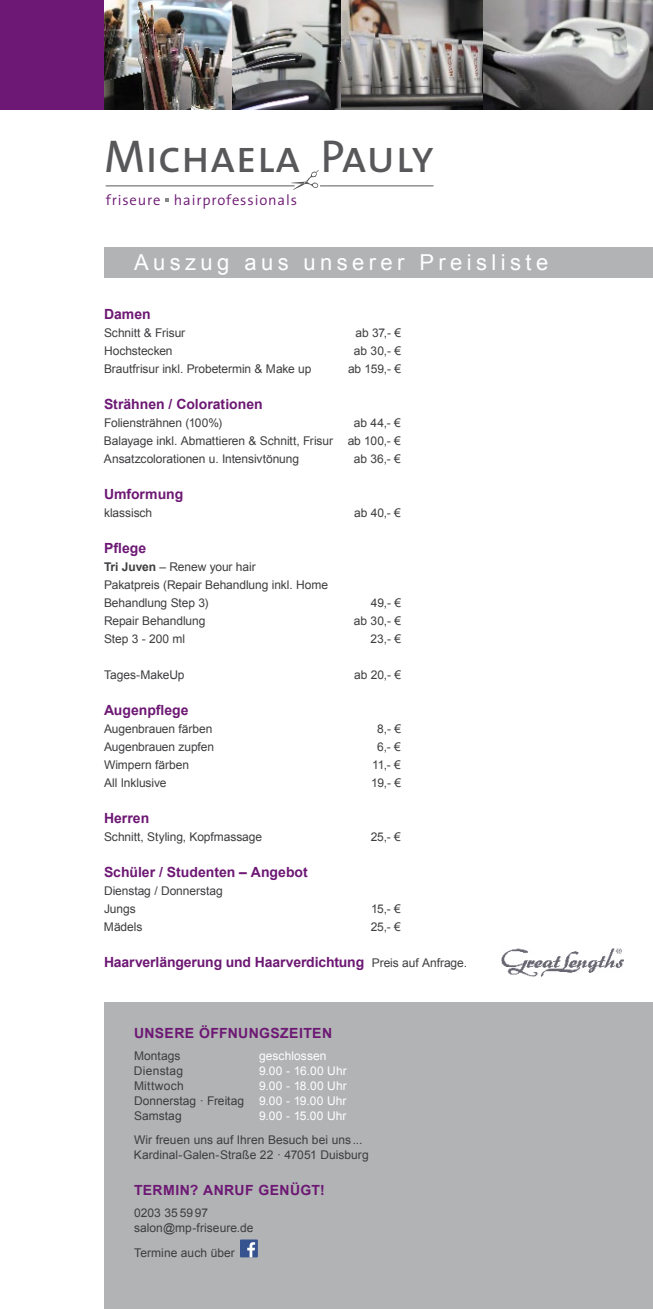
<style>
.page{position:relative;width:653px;height:1309px;background:#fff}
.page>*{position:absolute;margin:0;border:0;box-sizing:border-box;transform-origin:0 0}
.t1{font:46.2px "The Sans Caps";color:#58585a}
.t2{font:22px "Arial";letter-spacing:.2em;color:#fff}
.t3{font:300 14.7px "The Sans";letter-spacing:.06em;color:#6d1874}
.t4{font:700 14px "Arial";color:#6d1874}
.t5{font:700 14px "Arial";letter-spacing:.03em;color:#6d1874}
.t6{font:12px/18px "Arial";letter-spacing:-.005em;color:#3e3d40}
.t7{font:12px/15px "Arial";letter-spacing:.005em;color:#fff;text-align:justify}
.t8{font:12px "Arial";letter-spacing:.02em;color:#3e3d40}
.t9{font:12px "Arial";letter-spacing:.025em;color:#3e3d40}
.s1{font-weight:700}
.s2{font-weight:400;font-size:12px;color:#3e3d40}
.s3{color:#3e3d40}
</style>
<div class="page">
<div style="left:104px;top:1002px;width:549px;height:307px;background:#b1b3b4"></div>
<div style="left:104px;top:247px;width:549px;height:31px;background:#b1b3b4"></div>
<svg style="left:291px;top:170px;width:28px;height:20px"></svg>
<hr style="left:106px;top:186px;width:189px;height:1px;background:#58585a">
<hr style="left:320px;top:186px;width:113px;height:1px;background:#58585a">
<svg style="left:165px;top:199px;width:4px;height:3px"></svg>
<div style="left:0;top:0;width:104px;height:110px;background:#6d1874"></div>
<div style="left:240px;top:1240px;width:18px;height:17px;background:#365390"></div>
<svg style="left:247px;top:1242px;width:8px;height:15px"></svg>
<img style="left:501px;top:948px;width:123px;height:28px">
<img style="left:104px;top:0;width:549px;height:110px">
<h1 class="t1" style="left:104px;top:118px;width:331px">Michaela Pauly</h1>
<p class="t3" style="left:106px;top:188px;width:193px">friseure hairprofessionals</p>
<h2 class="t2" style="left:134px;top:248px;width:416px">Auszug aus unserer Preisliste</h2>
<p class="t4" style="left:104px;top:305px;width:48px">Damen</p>
<p class="t6" style="left:104px;top:324px;width:83px">Schnitt &amp; Frisur</p>
<p class="t6" style="left:356px;top:324px;width:47px">ab 37,- €</p>
<p class="t6" style="left:104px;top:342px;width:70px">Hochstecken</p>
<p class="t6" style="left:354px;top:342px;width:49px">ab 30,- €</p>
<p class="t6" style="left:104px;top:360px;width:209px">Brautfrisur inkl. Probetermin &amp; Make up</p>
<p class="t6" style="left:348px;top:360px;width:54px">ab 159,- €</p>
<p class="t4" style="left:104px;top:395px;width:160px">Strähnen / Colorationen</p>
<p class="t6" style="left:104px;top:414px;width:120px">Foliensträhnen (100%)</p>
<p class="t6" style="left:104px;top:414px;width:299px;text-align:justify;text-indent:250px">ab 44,- € Balayage inkl. Abmattieren &amp; Schnitt, Frisur ab 100,- € Ansatzcolorationen u. Intensivtönung</p>
<p class="t6" style="left:354px;top:450px;width:49px">ab 36,- €</p>
<p class="t4" style="left:104px;top:485px;width:81px">Umformung</p>
<p class="t6" style="left:104px;top:504px;width:50px">klassisch</p>
<p class="t6" style="left:354px;top:504px;width:48px">ab 40,- €</p>
<p class="t4" style="left:104px;top:539px;width:44px">Pflege</p>
<p class="t6" style="left:104px;top:558px;width:226px"><span class="s1">Tri Juven</span> – Renew your hair<br>Pakatpreis (Repair Behandlung inkl. Home<br>Behandlung Step 3)</p>
<p class="t6" style="left:371px;top:594px;width:32px">49,- €</p>
<p class="t6" style="left:104px;top:612px;width:103px">Repair Behandlung</p>
<p class="t6" style="left:354px;top:612px;width:49px">ab 30,- €</p>
<p class="t6" style="left:104px;top:630px;width:83px">Step 3 - 200 ml</p>
<p class="t6" style="left:371px;top:630px;width:32px">23,- €</p>
<p class="t6" style="left:104px;top:666px;width:82px">Tages-MakeUp</p>
<p class="t6" style="left:354px;top:666px;width:48px">ab 20,- €</p>
<p class="t4" style="left:104px;top:701px;width:86px">Augenpflege</p>
<p class="t6" style="left:104px;top:720px;width:110px">Augenbrauen färben</p>
<p class="t6" style="left:377px;top:720px;width:25px">8,- €</p>
<p class="t6" style="left:104px;top:738px;width:112px">Augenbrauen zupfen</p>
<p class="t6" style="left:377px;top:738px;width:25px">6,- €</p>
<p class="t6" style="left:104px;top:756px;width:87px">Wimpern färben</p>
<p class="t6" style="left:372px;top:756px;width:30px">11,- €</p>
<p class="t6" style="left:104px;top:774px;width:64px">All Inklusive</p>
<p class="t6" style="left:371px;top:774px;width:31px">19,- €</p>
<p class="t4" style="left:104px;top:809px;width:47px">Herren</p>
<p class="t6" style="left:104px;top:828px;width:160px">Schnitt, Styling, Kopfmassage</p>
<p class="t6" style="left:371px;top:828px;width:32px">25,- €</p>
<p class="t4" style="left:104px;top:863px;width:205px">Schüler / Studenten – Angebot</p>
<p class="t6" style="left:104px;top:882px;width:120px">Dienstag / Donnerstag<br>Jungs</p>
<p class="t6" style="left:371px;top:900px;width:31px">15,- €</p>
<p class="t6" style="left:104px;top:918px;width:40px">Mädels</p>
<p class="t6" style="left:371px;top:918px;width:32px">25,- €</p>
<p class="t4" style="left:104px;top:953px;width:365px">Haarverlängerung und Haarverdichtung <span class="s2">Preis auf Anfrage.</span></p>
<p class="t5" style="left:134px;top:1024px;width:200px">Unsere Öffnungszeiten</p>
<p class="t6" style="left:134px;top:1047px;width:48px">Montags</p>
<p class="t7" style="left:259px;top:1049px;width:69px">geschlossen</p>
<p class="t8" style="left:134px;top:1063px;width:51px">Dienstag</p>
<p class="t7" style="left:259px;top:1064px;width:89px">9.00 - 16.00 Uhr</p>
<p class="t9" style="left:134px;top:1078px;width:51px">Mittwoch</p>
<p class="t7" style="left:134px;top:1079px;width:214px;text-indent:125px">9.00 - 18.00 Uhr <span class="s3">Donnerstag · Freitag</span> 9.00 - 19.00 Uhr <span class="s3">Samstag</span></p>
<p class="t7" style="left:259px;top:1109px;width:89px">9.00 - 15.00 Uhr</p>
<p class="t6" style="left:134px;top:1133px;width:236px;line-height:15px">Wir freuen uns auf Ihren Besuch bei uns ...<br>Kardinal-Galen-Straße 22 · 47051 Duisburg</p>
<p class="t5" style="left:134px;top:1181px;width:192px">Termin? Anruf genügt!</p>
<p class="t6" style="left:134px;top:1206px;width:121px;line-height:15px">0203 35 59 97 salon@mp-friseure.de</p>
<p class="t6" style="left:134px;top:1244px;width:102px">Termine auch über</p>
</div>
